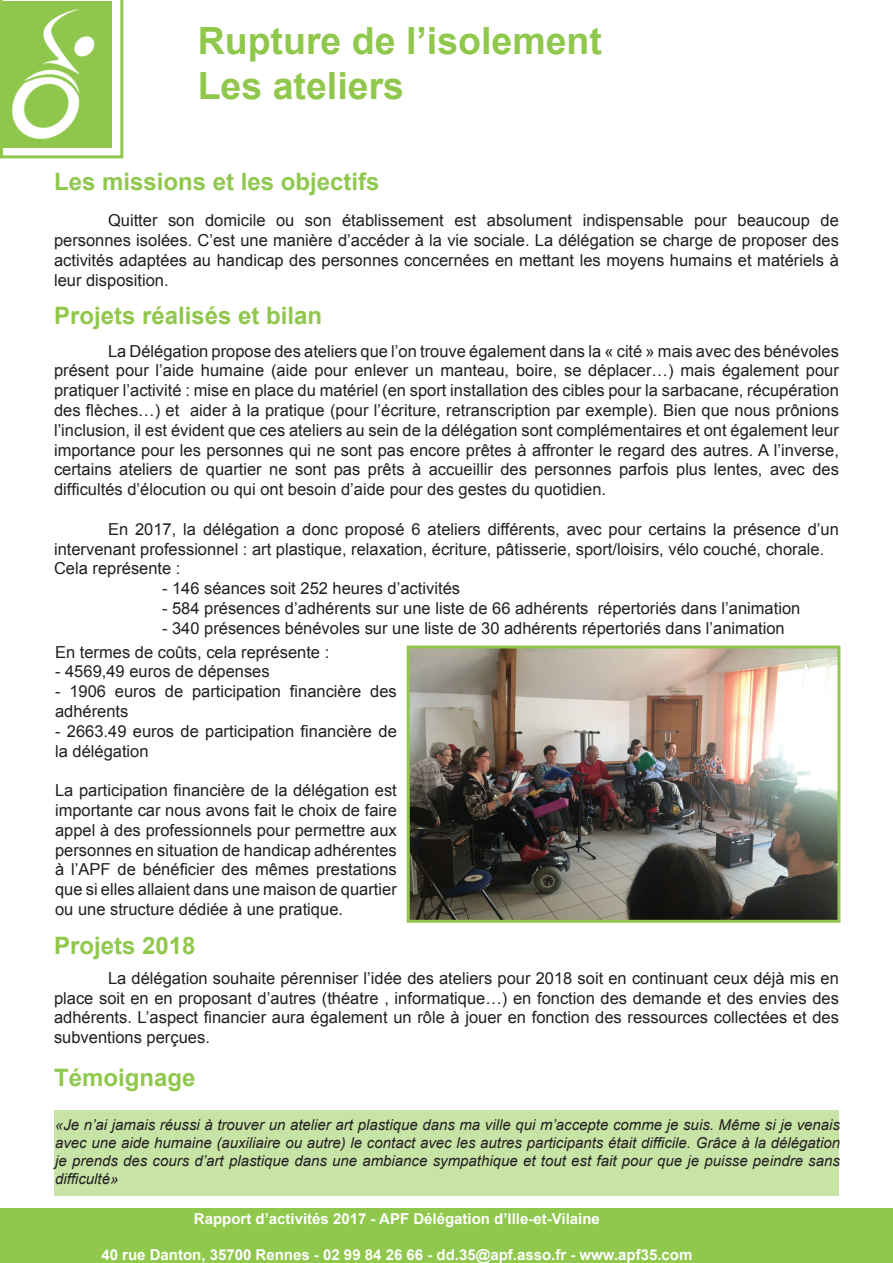
<style>
.page{position:relative;width:893px;height:1263px;background:#fff}
.page>*{position:absolute;margin:0;border:0;box-sizing:border-box;transform-origin:0 0}
.t1{font:700 37.5px/45px "Arial";color:#90c84d}
.t2{font:700 24px "Arial";color:#90c84d}
.t3{font:16.5px/19.8px "Arial";color:#231f20;text-align:justify}
.t4{font:italic 15px/18px "Arial";color:#231f20;text-align:justify}
.t5{font:700 15px "Arial";color:#fff}
</style>
<div class="page">
<div style="left:0;top:1209px;width:893px;height:54px;background:#90c84d"></div>
<svg style="left:0;top:0;width:123px;height:158px"></svg>
<img style="left:4px;top:2px;width:120px;height:140px">
<div style="left:54px;top:1111px;width:785px;height:85px;background:#c7e3a6"></div>
<img style="left:411px;top:649px;width:425px;height:270px">
<div style="left:407px;top:645px;width:433px;height:278px;border:3px solid #90c84d"></div>
<h1 class="t1" style="left:198px;top:19px;width:406px">Rupture de l’isolement<br>Les ateliers</h1>
<h2 class="t2" style="left:54px;top:166px;width:327px">Les missions et les objectifs</h2>
<p class="t3" style="left:54px;top:211px;width:786px;text-indent:54px">Quitter son domicile ou son établissement est absolument indispensable pour beaucoup de personnes isolées. C’est une manière d’accéder à la vie sociale. La délégation se charge de proposer des activités adaptées au handicap des personnes concernées en mettant les moyens humains et matériels à leur disposition.</p>
<h2 class="t2" style="left:54px;top:299px;width:270px">Projets réalisés et bilan</h2>
<p class="t3" style="left:54px;top:341px;width:786px;text-indent:54px">La Délégation propose des ateliers que l’on trouve également dans la « cité » mais avec des bénévoles présent pour l’aide humaine (aide pour enlever un manteau, boire, se déplacer…) mais également pour pratiquer l’activité : mise en place du matériel (en sport installation des cibles pour la sarbacane, récupération des flèches…) et aider à la pratique (pour l’écriture, retranscription par exemple). Bien que nous prônions l’inclusion, il est évident que ces ateliers au sein de la délégation sont complémentaires et ont également leur importance pour les personnes qui ne sont pas encore prêtes à affronter le regard des autres. A l’inverse, certains ateliers de quartier ne sont pas prêts à accueillir des personnes parfois plus lentes, avec des difficultés d’élocution ou qui ont besoin d’aide pour des gestes du quotidien.</p>
<p class="t3" style="left:54px;top:519px;width:786px;text-align:left;text-indent:54px">En 2017, la délégation a donc proposé 6 ateliers différents, avec pour certains la présence d’un intervenant professionnel : art plastique, relaxation, écriture, pâtisserie, sport/loisirs, vélo couché, chorale.<br>Cela représente :</p>
<p class="t3" style="left:162px;top:579px;width:300px">- 146 séances soit 252 heures d’activités</p>
<p class="t3" style="left:162px;top:598px;width:640px">- 584 présences d’adhérents sur une liste de 66 adhérents répertoriés dans l’animation</p>
<p class="t3" style="left:162px;top:618px;width:624px">- 340 présences bénévoles sur une liste de 30 adhérents répertoriés dans l’animation</p>
<p class="t3" style="left:55px;top:642px;width:276px">En termes de coûts, cela représente :</p>
<p class="t3" style="left:55px;top:662px;width:216px">- 4569,49 euros de dépenses</p>
<p class="t3" style="left:55px;top:682px;width:343px">- 1906 euros de participation financière des adhérents</p>
<p class="t3" style="left:55px;top:721px;width:343px">- 2663.49 euros de participation financière de la délégation</p>
<p class="t3" style="left:55px;top:781px;width:343px">La participation financière de la délégation est importante car nous avons fait le choix de faire appel à des professionnels pour permettre aux personnes en situation de handicap adhérentes à l’APF de bénéficier des mêmes prestations que si elles allaient dans une maison de quartier ou une structure dédiée à une pratique.</p>
<h2 class="t2" style="left:54px;top:930px;width:143px">Projets 2018</h2>
<p class="t3" style="left:54px;top:968px;width:786px;text-indent:54px">La délégation souhaite pérenniser l’idée des ateliers pour 2018 soit en continuant ceux déjà mis en place soit en en proposant d’autres (théatre , informatique…) en fonction des demande et des envies des adhérents. L’aspect financier aura également un rôle à jouer en fonction des ressources collectées et des subventions perçues.</p>
<h2 class="t2" style="left:54px;top:1061px;width:143px">Témoignage</h2>
<p class="t4" style="left:55px;top:1116px;width:786px">«Je n’ai jamais réussi à trouver un atelier art plastique dans ma ville qui m’accepte comme je suis. Même si je venais avec une aide humaine (auxiliaire ou autre) le contact avec les autres participants était difficile. Grâce à la délégation je prends des cours d’art plastique dans une ambiance sympathique et tout est fait pour que je puisse peindre sans difficulté»</p>
<p class="t5" style="left:194px;top:1208px;width:407px">Rapport d’activités 2017 - APF Délégation d’Ille-et-Vilaine</p>
<p class="t5" style="left:101px;top:1244px;width:592px">40 rue Danton, 35700 Rennes - 02 99 84 26 66 - dd.35@apf.asso.fr - www.apf35.com</p>
</div>
